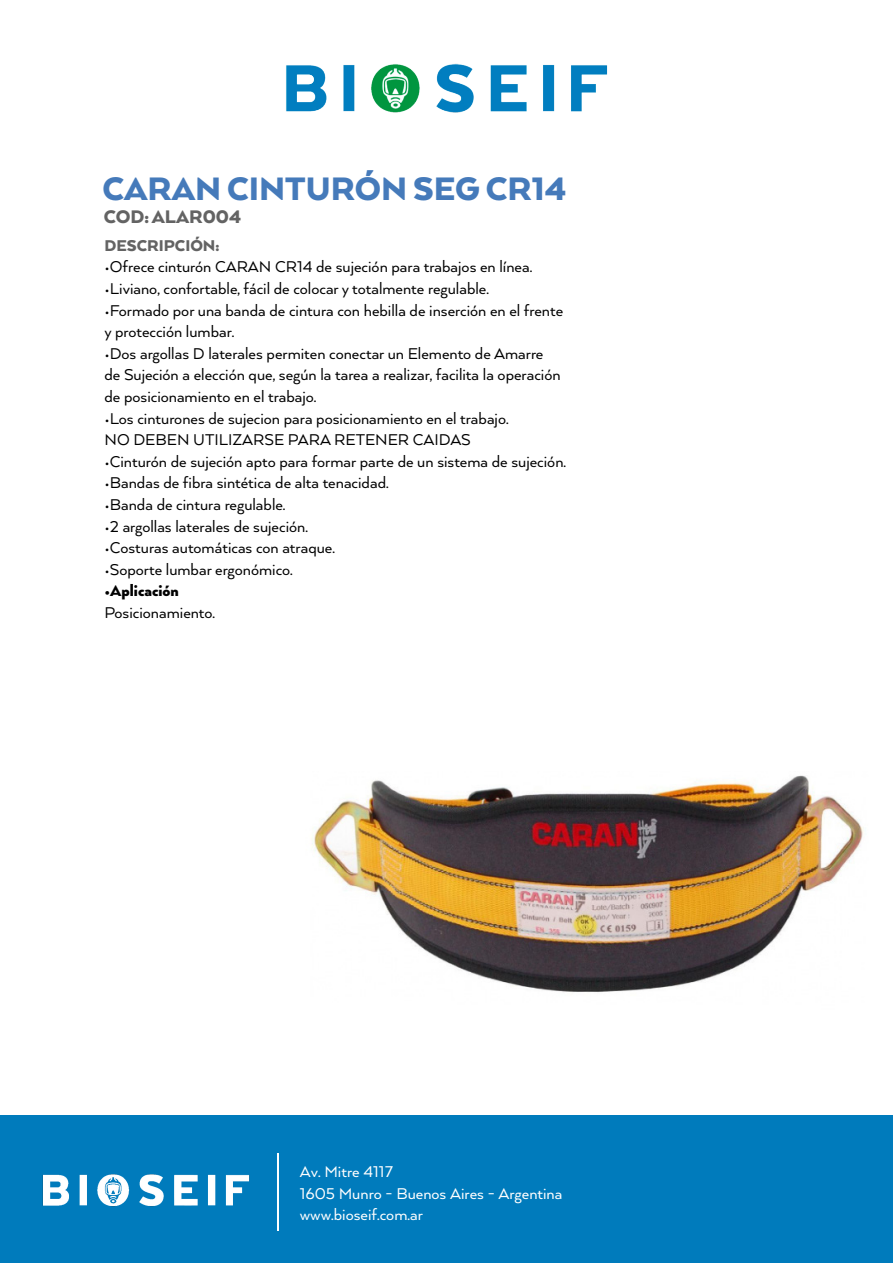
<style>
.page{position:relative;width:893px;height:1263px;background:#fff}
.page>*{position:absolute;margin:0;border:0;box-sizing:border-box;transform-origin:0 0}
.t1{font:900 37.5px "Arquitecta";color:#457aba}
.t2{font:900 21px "Arquitecta";color:#636363}
.t3{font:18px/21.6px "Arquitecta";color:#000}
.t4{font:18px/21.6px "Arquitecta";color:#fff}
.t5{font:900 18px "Arquitecta";color:#636363}
.t6{font:900 18px "Arquitecta";color:#000}
</style>
<div class="page">
<img style="left:312px;top:775px;width:552px;height:217px">
<div style="left:0;top:1115px;width:893px;height:148px;background:#007bbc"></div>
<img style="left:42px;top:1174px;width:208px;height:33px">
<hr style="left:277px;top:1154px;width:2px;height:77px;background:#fff">
<img style="left:286px;top:63px;width:322px;height:50px">
<h1 class="t1" style="left:102px;top:166px;width:466px">CARAN CINTURÓN SEG CR14</h1>
<p class="t2" style="left:104px;top:203px;width:139px">COD:ALAR004</p>
<p class="t5" style="left:104px;top:234px;width:116px">DESCRIPCIÓN:</p>
<p class="t3" style="left:104px;top:255px;width:429px">•Ofrece cinturón CARAN CR14 de sujeción para trabajos en línea.</p>
<p class="t3" style="left:104px;top:277px;width:386px">•Liviano, confortable, fácil de colocar y totalmente regulable.</p>
<p class="t3" style="left:104px;top:299px;width:460px">•Formado por una banda de cintura con hebilla de inserción en el frente y protección lumbar.</p>
<p class="t3" style="left:104px;top:342px;width:457px">•Dos argollas D laterales permiten conectar un Elemento de Amarre de Sujeción a elección que, según la tarea a realizar, facilita la operación de posicionamiento en el trabajo.</p>
<p class="t3" style="left:104px;top:407px;width:406px">•Los cinturones de sujecion para posicionamiento en el trabajo.<br>NO DEBEN UTILIZARSE PARA RETENER CAIDAS</p>
<p class="t3" style="left:104px;top:450px;width:463px">•Cinturón de sujeción apto para formar parte de un sistema de sujeción.</p>
<p class="t3" style="left:104px;top:471px;width:286px">•Bandas de fibra sintética de alta tenacidad.</p>
<p class="t3" style="left:104px;top:493px;width:183px">•Banda de cintura regulable.</p>
<p class="t3" style="left:104px;top:515px;width:205px">•2 argollas laterales de sujeción.</p>
<p class="t3" style="left:104px;top:536px;width:232px">•Costuras automáticas con atraque.</p>
<p class="t3" style="left:104px;top:558px;width:190px">•Soporte lumbar ergonómico.</p>
<p class="t6" style="left:104px;top:580px;width:76px">•Aplicación</p>
<p class="t3" style="left:104px;top:601px;width:112px">Posicionamiento.</p>
<p class="t4" style="left:300px;top:1160px;width:264px">Av. Mitre 4117<br>1605 Munro - Buenos Aires - Argentina www.bioseif.com.ar</p>
</div>
